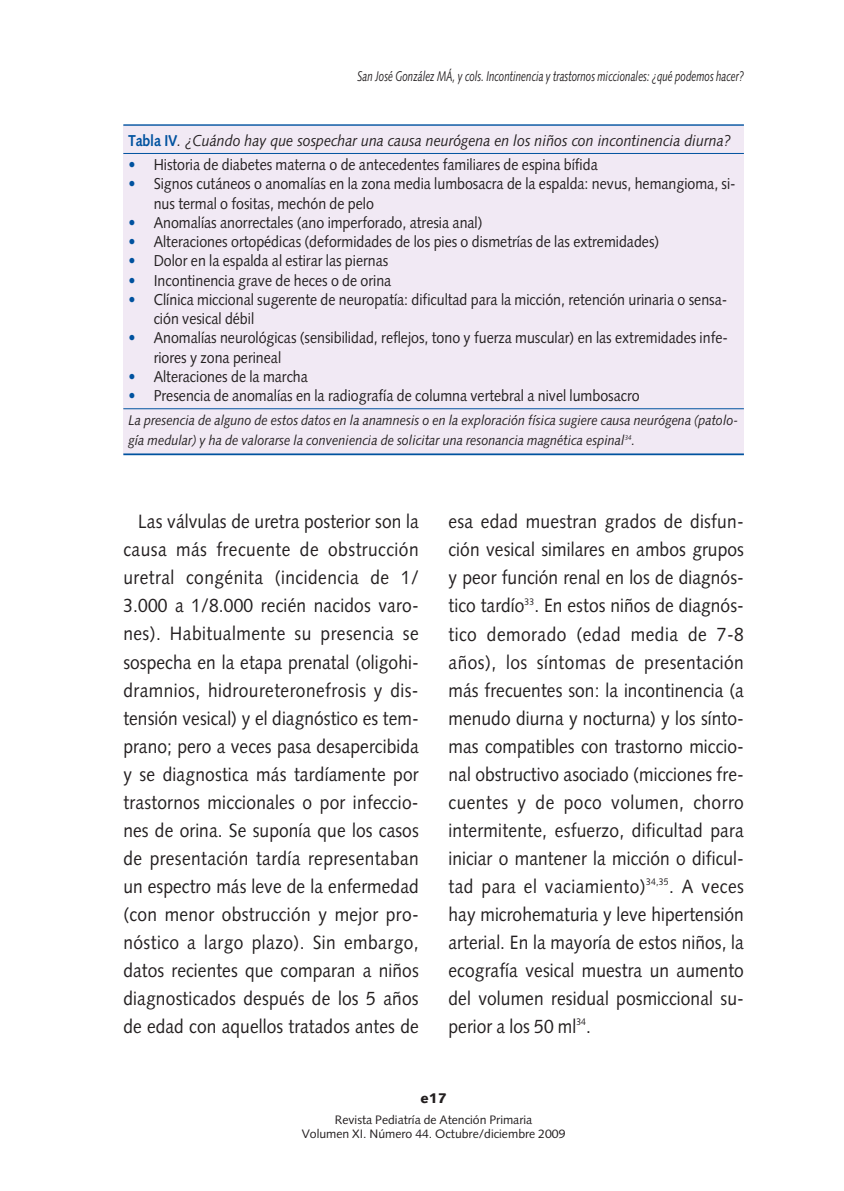
<style>
.page{position:relative;width:844px;height:1191px;background:#fff}
.page>*{position:absolute;margin:0;border:0;box-sizing:border-box;transform-origin:0 0}
.t1{font:19.25px/28px "Syntax";letter-spacing:.005em;color:#231f20;text-align:justify;scale:.9 1}
.t2{font:15.75px/19.2px "Syntax";color:#231f20;scale:.9 1}
.t3{font:italic 15.75px "Syntax";color:#231f20;scale:.9 1}
.t4{font:italic 14px/19.2px "Syntax";color:#231f20;scale:.9 1}
.t5{font:italic 14px "Syntax";color:#231f20;scale:.7 1}
.t6{font:900 14px "Syntax";color:#231f20}
.t7{font:12.25px/14px "Syntax";color:#231f20;text-align:center}
.s1{font-weight:700;font-style:normal;color:#00529f}
.s2{color:#00529f}
</style>
<div class="page">
<div style="left:123px;top:125px;width:620px;height:329px;background:#f1e9f4"></div>
<hr style="left:123px;top:124px;width:620px;height:2px;background:#00529f">
<hr style="left:123px;top:153px;width:620px;height:1px;background:#00529f">
<hr style="left:123px;top:453px;width:620px;height:2px;background:#00529f">
<hr style="left:123px;top:408px;width:620px;height:1px;background:#00529f">
<p class="t5" style="left:357px;top:70px;width:553px">San José González MÁ, y cols. Incontinencia y trastornos miccionales: ¿qué podemos hacer?</p>
<p class="t3" style="left:128px;top:134px;width:671px"><span class="s1">Tabla IV</span>. ¿Cuándo hay que sospechar una causa neurógena en los niños con incontinencia diurna?</p>
<p class="t2" style="left:128px;top:157px;width:522px"><span class="s2">•</span> Historia de diabetes materna o de antecedentes familiares de espina bífida</p>
<p class="t2" style="left:154px;top:176px;width:648px;text-indent:-25px"><span class="s2">•</span> Signos cutáneos o anomalías en la zona media lumbosacra de la espalda: nevus, hemangioma, si&shy;nus termal o fositas, mechón de pelo</p>
<p class="t2" style="left:128px;top:214px;width:395px"><span class="s2">•</span> Anomalías anorrectales (ano imperforado, atresia anal)</p>
<p class="t2" style="left:128px;top:234px;width:591px"><span class="s2">•</span> Alteraciones ortopédicas (deformidades de los pies o dismetrías de las extremidades)</p>
<p class="t2" style="left:128px;top:253px;width:290px"><span class="s2">•</span> Dolor en la espalda al estirar las piernas</p>
<p class="t2" style="left:128px;top:272px;width:293px"><span class="s2">•</span> Incontinencia grave de heces o de orina</p>
<p class="t2" style="left:154px;top:291px;width:638px;text-indent:-25px"><span class="s2">•</span> Clínica miccional sugerente de neuropatía: dificultad para la micción, retención urinaria o sensa&shy;ción vesical débil</p>
<p class="t2" style="left:154px;top:330px;width:639px;text-indent:-25px"><span class="s2">•</span> Anomalías neurológicas (sensibilidad, reflejos, tono y fuerza muscular) en las extremidades infe&shy;riores y zona perineal</p>
<p class="t2" style="left:128px;top:368px;width:201px"><span class="s2">•</span> Alteraciones de la marcha</p>
<p class="t2" style="left:128px;top:388px;width:569px"><span class="s2">•</span> Presencia de anomalías en la radiografía de columna vertebral a nivel lumbosacro</p>
<p class="t4" style="left:128px;top:412px;width:679px">La presencia de alguno de estos datos en la anamnesis o en la exploración física sugiere causa neurógena (patolo&shy;gía medular) y ha de valorarse la conveniencia de solicitar una resonancia magnética espinal<sup>34</sup>.</p>
<p class="t1" style="left:123px;top:509px;width:329px;text-indent:15px">Las válvulas de uretra posterior son la causa más frecuente de obstrucción uretral congénita (incidencia de 1/ 3.000 a 1/8.000 recién nacidos varo&shy;nes). Habitualmente su presencia se sospecha en la etapa prenatal (oligohi&shy;dramnios, hidroureteronefrosis y dis&shy;tensión vesical) y el diagnóstico es tem&shy;prano; pero a veces pasa desapercibida y se diagnostica más tardíamente por trastornos miccionales o por infeccio&shy;nes de orina. Se suponía que los casos de presentación tardía representaban un espectro más leve de la enfermedad (con menor obstrucción y mejor pro&shy;nóstico a largo plazo). Sin embargo, datos recientes que comparan a niños diagnosticados después de los 5 años de edad con aquellos tratados antes de</p>
<p class="t1" style="left:448px;top:509px;width:329px">esa edad muestran grados de disfun&shy;ción vesical similares en ambos grupos y peor función renal en los de diagnós&shy;tico tardío<sup>33</sup>. En estos niños de diagnós&shy;tico demorado (edad media de 7-8 años), los síntomas de presentación más frecuentes son: la incontinencia (a menudo diurna y nocturna) y los sínto&shy;mas compatibles con trastorno miccio&shy;nal obstructivo asociado (micciones fre&shy;cuentes y de poco volumen, chorro intermitente, esfuerzo, dificultad para iniciar o mantener la micción o dificul&shy;tad para el vaciamiento)<sup>34,35</sup>. A veces hay microhematuria y leve hipertensión arterial. En la mayoría de estos niños, la ecografía vesical muestra un aumento del volumen residual posmiccional su&shy;perior a los 50 ml<sup>34</sup>.</p>
<p class="t6" style="left:420px;top:1092px;width:28px">e17</p>
<p class="t7" style="left:301px;top:1113px;width:265px">Revista Pediatría de Atención Primaria<br>Volumen XI. Número 44. Octubre/diciembre 2009</p>
</div>
